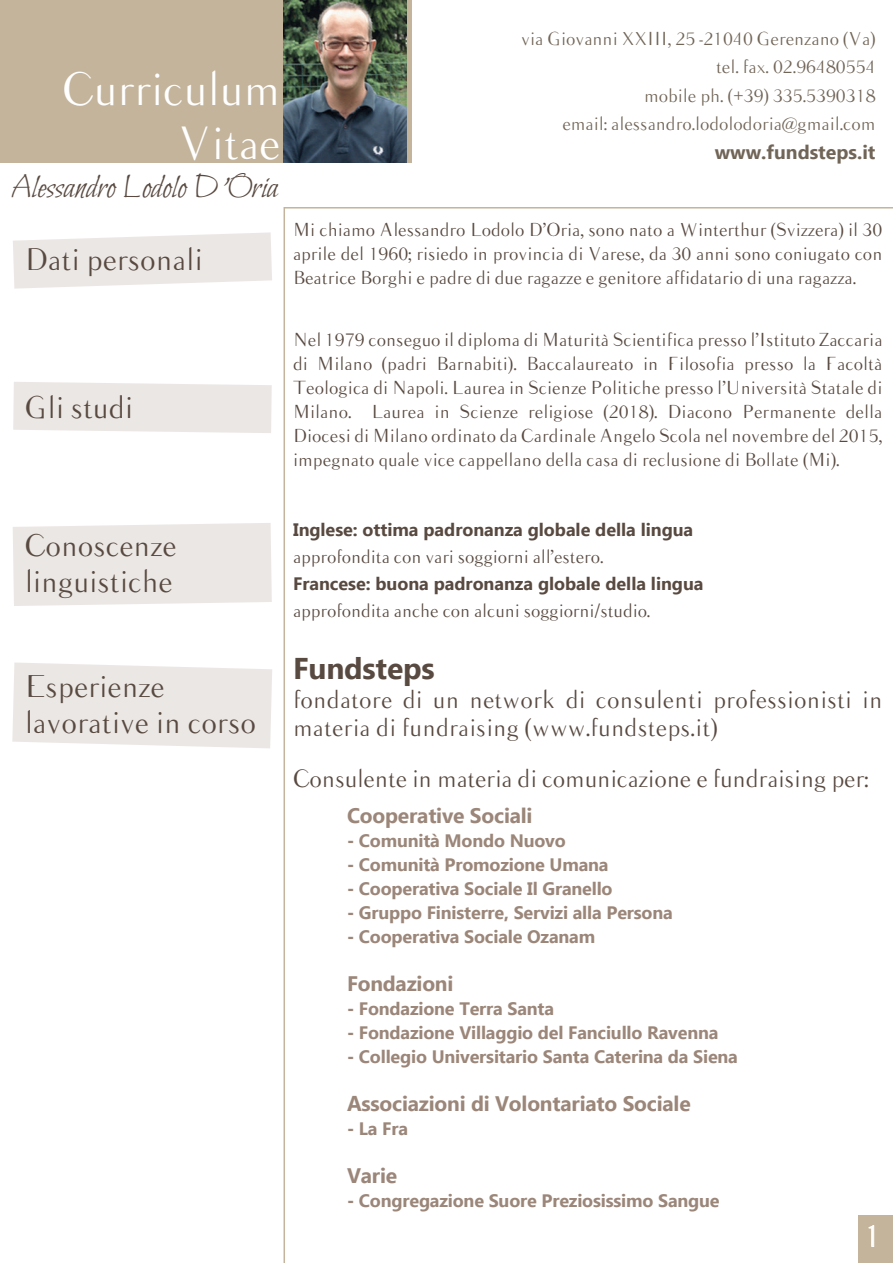
<style>
.page{position:relative;width:893px;height:1263px;background:#fff}
.page>*{position:absolute;margin:0;border:0;box-sizing:border-box;transform-origin:0 0}
.t1{font:45px/54px "Balham";color:#fff;text-align:right}
.t2{font:34.05px "Bilbo";color:#594a41}
.t3{font:30px/36px "Balham";color:#594a41}
.t4{font:700 30px "Ebrima";letter-spacing:-.005em;color:#594a41}
.t5{font:30px "Balham";color:#fff}
.t6{font:24px/28.5px "Balham";letter-spacing:.01em;color:#594a41}
.t7{font:700 21px "Ebrima";letter-spacing:-.01em;color:#9b8679}
.t8{font:700 19.5px "Ebrima";color:#716557}
.t9{font:18px/24px "Balham";color:#594a41;text-align:justify}
.t10{font:700 18px "Ebrima";letter-spacing:-.01em;color:#9b8679}
.t11{font:18px/28.5px "Balham";color:#716557;text-align:right}
.t12{font:700 18px "Ebrima";letter-spacing:-.005em;color:#594a41}
</style>
<div class="page">
<div style="left:0;top:0;width:411px;height:162px;background:#c3b49b"></div>
<img style="left:284px;top:0;width:123px;height:162px">
<svg style="left:13px;top:232px;width:259px;height:57px"></svg>
<svg style="left:13px;top:382px;width:259px;height:51px;background:#ece8e5"></svg>
<div style="left:13px;top:523px;width:259px;height:83px;background:#ebe7e4"></div>
<svg style="left:12px;top:662px;width:260px;height:86px;background:#ece9e6"></svg>
<div style="left:858px;top:1215px;width:35px;height:48px;background:#c3b49b"></div>
<svg style="left:868px;top:1225px;width:6px;height:22px"></svg>
<h1 class="t1" style="left:62px;top:60px;width:220px">Curriculum<br>Vitae</h1>
<h2 class="t2" style="left:10px;top:168px;width:269px">Alessandro Lodolo D’Oria</h2>
<h3 class="t3" style="left:25px;top:240px;width:180px">Dati personali</h3>
<p class="t11" style="left:521px;top:23px;width:356px">via Giovanni XXIII, 25 -21040 Gerenzano (Va) tel. fax. 02.96480554<br>mobile ph. (+39) 335.5390318<br>email: alessandro.lodolodoria@gmail.com</p>
<p class="t8" style="left:715px;top:137px;width:162px">www.fundsteps.it</p>
<p class="t9" style="left:293px;top:217px;width:591px">Mi chiamo Alessandro Lodolo D’Oria, sono nato a Winterthur (Svizzera) il 30 aprile del 1960; risiedo in provincia di Varese, da 30 anni sono coniugato con Beatrice Borghi e padre di due ragazze e genitore affidatario di una ragazza.</p>
<h3 class="t3" style="left:25px;top:388px;width:110px">Gli studi</h3>
<p class="t9" style="left:293px;top:327px;width:591px">Nel 1979 conseguo il diploma di Maturità Scientifica presso l’Istituto Zaccaria di Milano (padri Barnabiti). Baccalaureato in Filosofia presso la Facoltà Teologica di Napoli. Laurea in Scienze Politiche presso l’Università Statale di Milano. Laurea in Scienze religiose (2018). Diacono Permanente della Diocesi di Milano ordinato da Cardinale Angelo Scola nel novembre del 2015, impegnato quale vice cappellano della casa di reclusione di Bollate (Mi).</p>
<h3 class="t3" style="left:25px;top:526px;width:153px">Conoscenze linguistiche</h3>
<h3 class="t3" style="left:25px;top:667px;width:233px">Esperienze lavorative in corso</h3>
<p class="t12" style="left:293px;top:517px;width:402px">Inglese: ottima padronanza globale della lingua</p>
<p class="t9" style="left:293px;top:544px;width:312px">approfondita con vari soggiorni all’estero.</p>
<p class="t12" style="left:293px;top:571px;width:412px">Francese: buona padronanza globale della lingua</p>
<p class="t9" style="left:293px;top:598px;width:359px">approfondita anche con alcuni soggiorni/studio.</p>
<h3 class="t4" style="left:293px;top:646px;width:143px">Fundsteps</h3>
<h3 class="t6" style="left:293px;top:684px;width:591px">fondatore di un network di consulenti professionisti in materia di fundraising (www.fundsteps.it)</h3>
<h3 class="t6" style="left:293px;top:763px;width:577px">Consulente in materia di comunicazione e fundraising per:</h3>
<p class="t7" style="left:347px;top:800px;width:187px">Cooperative Sociali</p>
<p class="t10" style="left:347px;top:827px;width:220px">- Comunità Mondo Nuovo</p>
<p class="t10" style="left:347px;top:851px;width:263px">- Comunità Promozione Umana</p>
<p class="t10" style="left:347px;top:875px;width:267px">- Cooperativa Sociale Il Granello</p>
<p class="t10" style="left:347px;top:899px;width:327px">- Gruppo Finisterre, Servizi alla Persona</p>
<p class="t10" style="left:347px;top:923px;width:250px">- Cooperativa Sociale Ozanam</p>
<p class="t7" style="left:347px;top:968px;width:108px">Fondazioni</p>
<p class="t10" style="left:347px;top:995px;width:209px">- Fondazione Terra Santa</p>
<p class="t10" style="left:347px;top:1019px;width:373px">- Fondazione Villaggio del Fanciullo Ravenna</p>
<p class="t10" style="left:347px;top:1043px;width:392px">- Collegio Universitario Santa Caterina da Siena</p>
<p class="t7" style="left:347px;top:1088px;width:345px">Associazioni di Volontariato Sociale</p>
<p class="t10" style="left:347px;top:1115px;width:63px">- La Fra</p>
<p class="t7" style="left:347px;top:1160px;width:52px">Varie</p>
<p class="t10" style="left:347px;top:1187px;width:374px">- Congregazione Suore Preziosissimo Sangue</p>
<h3 class="t5" style="left:864px;top:1216px;width:18px">1</h3>
</div>
